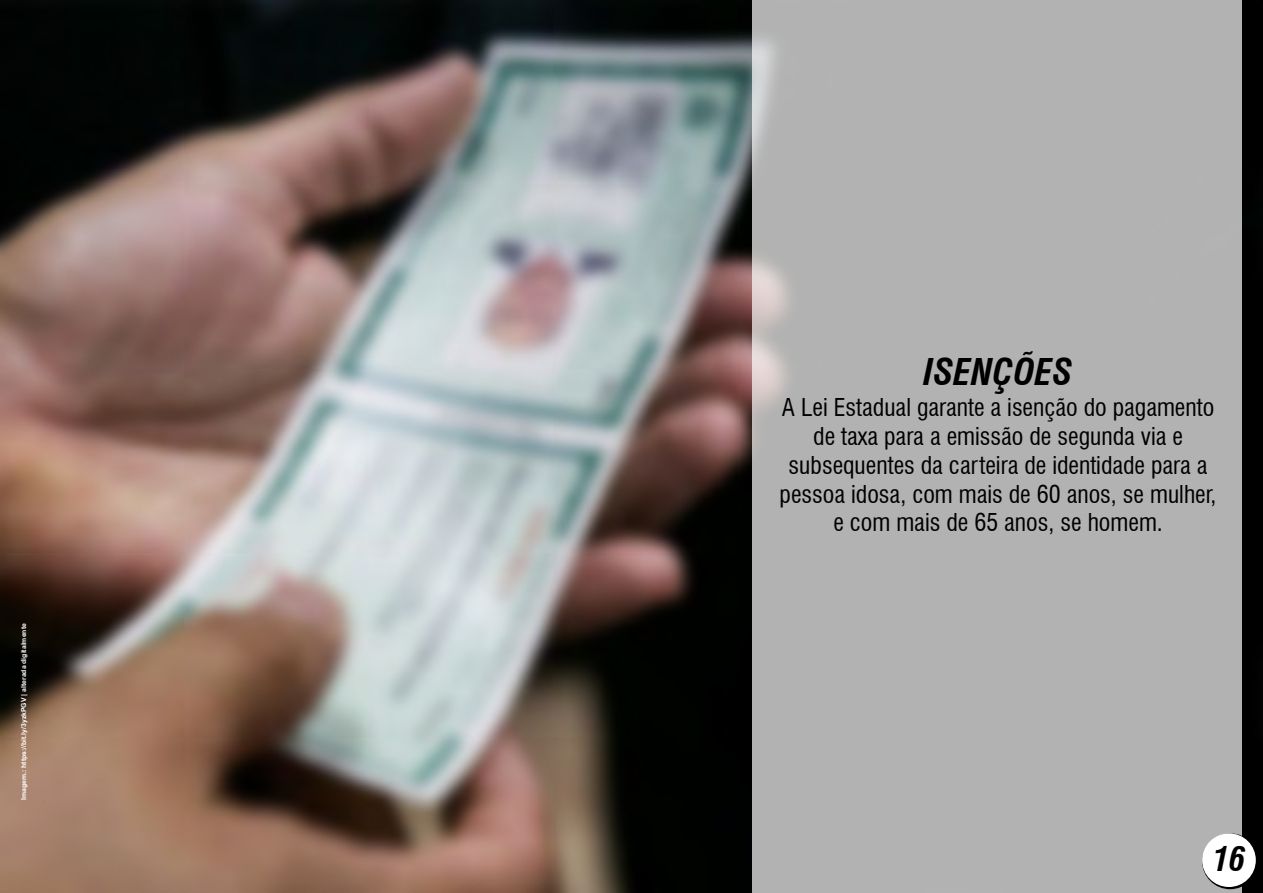
<style>
.page{position:relative;width:1263px;height:893px;background:#fff}
.page>*{position:absolute;margin:0;border:0;box-sizing:border-box;transform-origin:0 0}
.t1{font:italic 700 condensed 36px "Swiss 721 BT";color:#000}
.t2{font:italic 700 condensed 33.45px "Swiss 721 BT";color:#000}
.t3{font:condensed 24px/28.8px "Swiss 721 BT";color:#000;text-align:center}
.t4{font:700 10.5px "Browallia New";color:#fff}
</style>
<div class="page">
<img style="left:0;top:0;width:1263px;height:893px">
<div style="left:752px;top:0;width:490px;height:893px;background:#b2b2b2"></div>
<svg style="left:1202px;top:833px;width:56px;height:56px"></svg>
<div style="left:1202px;top:833px;width:54px;height:54px;background:#fff;border-radius:50%"></div>
<p class="t4" style="left:17px;top:800px;width:178px;rotate:-90deg">Imagem.: https://bit.ly/3yzkPGV | alterada digitalmente</p>
<h1 class="t1" style="left:923px;top:350px;width:151px">ISENÇÕES</h1>
<p class="t3" style="left:780px;top:393px;width:438px">A Lei Estadual garante a isenção do pagamento de taxa para a emissão de segunda via e subsequentes da carteira de identidade para a pessoa idosa, com mais de 60 anos, se mulher, e com mais de 65 anos, se homem.</p>
<h2 class="t2" style="left:1212px;top:838px;width:35px">16</h2>
</div>
